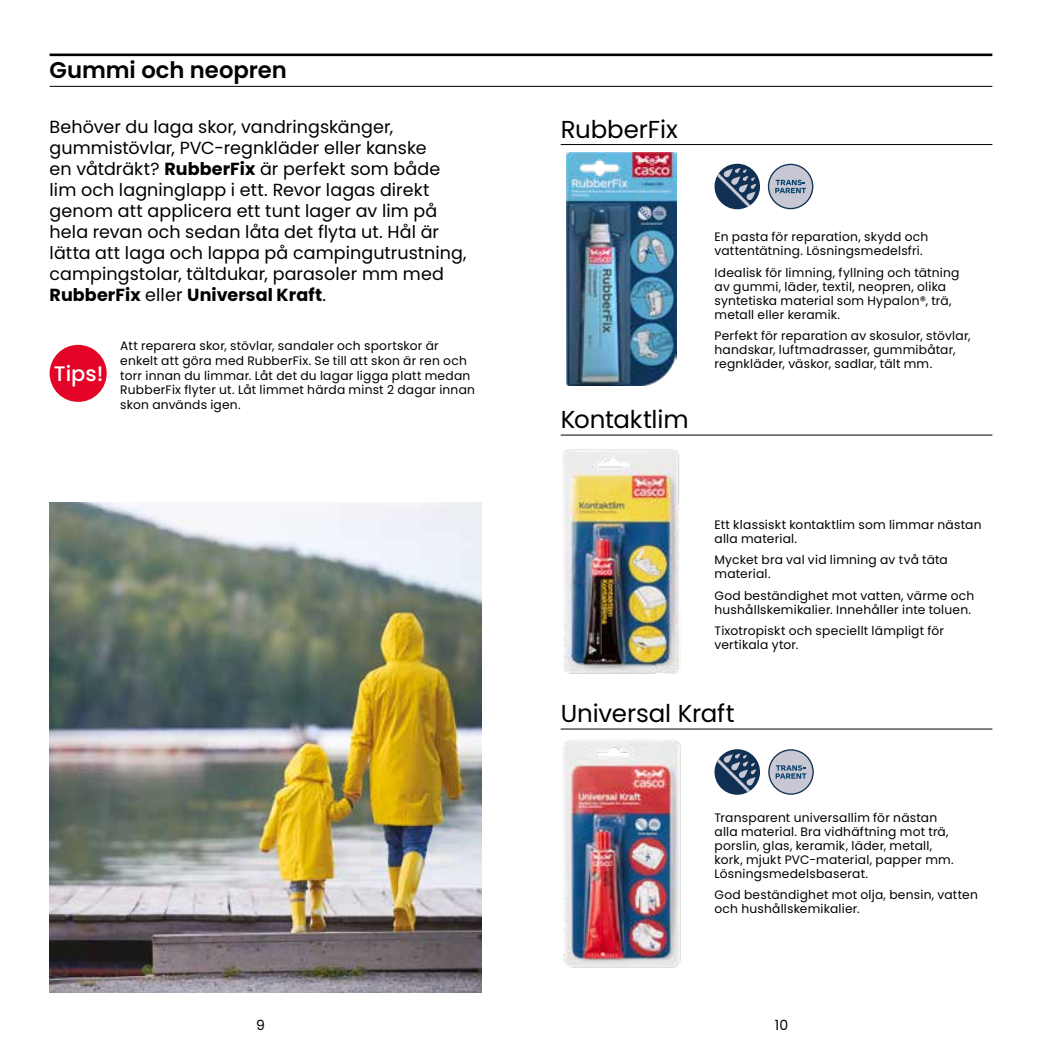
<style>
.page{position:relative;width:1042px;height:1042px;background:#fff}
.page>*{position:absolute;margin:0;border:0;box-sizing:border-box;transform-origin:0 0}
.t1{font:24.5px "Poppins";letter-spacing:-.005em;color:#000}
.t2{font:600 22.75px "Poppins";color:#000}
.t3{font:500 21px "Poppins";color:#fff}
.t4{font:17.5px/21px "Poppins";letter-spacing:.005em;color:#000}
.t5{font:14px "Poppins";color:#000}
.t6{font:12.25px/14px "Poppins";letter-spacing:.02em;color:#000}
.s1{font-weight:700}
</style>
<div class="page">
<hr style="left:50px;top:54px;width:942px;height:2px;background:#000">
<hr style="left:50px;top:86px;width:942px;height:1px;background:#000">
<hr style="left:561px;top:144px;width:431px;height:1px;background:#000">
<hr style="left:561px;top:435px;width:431px;height:1px;background:#000">
<hr style="left:561px;top:728px;width:431px;height:1px;background:#000">
<svg style="left:714px;top:163px;width:46px;height:47px"></svg>
<svg style="left:714px;top:749px;width:46px;height:46px"></svg>
<svg style="left:768px;top:749px;width:46px;height:46px"></svg>
<svg style="left:768px;top:164px;width:45px;height:45px"></svg>
<img style="left:50px;top:502px;width:431px;height:490px">
<img style="left:567px;top:152px;width:109px;height:233px">
<img style="left:562px;top:449px;width:118px;height:225px">
<img style="left:562px;top:740px;width:119px;height:228px">
<div style="left:50px;top:345px;width:57px;height:57px;background:#e40428;border-radius:50%"></div>
<h2 class="t2" style="left:50px;top:57px;width:239px">Gummi och neopren</h2>
<p class="t4" style="left:50px;top:116px;width:419px">Behöver du laga skor, vandringskänger, gummistövlar, PVC-regnkläder eller kanske<br>en våtdräkt? <span class="s1">RubberFix</span> är perfekt som både lim och lagninglapp i ett. Revor lagas direkt genom att applicera ett tunt lager av lim på hela revan och sedan låta det flyta ut. Hål är lätta att laga och lappa på campingutrustning, campingstolar, tältdukar, parasoler mm med <span class="s1">RubberFix</span> eller <span class="s1">Universal Kraft</span>.</p>
<h1 class="t1" style="left:561px;top:115px;width:119px">RubberFix</h1>
<h3 class="t3" style="left:54px;top:362px;width:51px">Tips!</h3>
<p class="t6" style="left:120px;top:338px;width:356px;line-height:14.9px">Att reparera skor, stövlar, sandaler och sportskor är enkelt att göra med RubberFix. Se till att skon är ren och torr innan du limmar. Låt det du lagar ligga platt medan RubberFix flyter ut. Låt limmet härda minst 2 dagar innan skon används igen.</p>
<h1 class="t1" style="left:561px;top:406px;width:129px">Kontaktlim</h1>
<p class="t6" style="left:714px;top:230px;width:215px">En pasta för reparation, skydd och vattentätning. Lösningsmedelsfri.</p>
<p class="t6" style="left:714px;top:265px;width:246px">Idealisk för limning, fyllning och tätning av gummi, läder, textil, neopren, olika syntetiska material som Hypalon®, trä, metall eller keramik.</p>
<p class="t6" style="left:714px;top:329px;width:258px">Perfekt för reparation av skosulor, stövlar, handskar, luftmadrasser, gummibåtar, regnkläder, väskor, sadlar, tält mm.</p>
<p class="t6" style="left:714px;top:518px;width:268px">Ett klassiskt kontaktlim som limmar nästan alla material.</p>
<p class="t6" style="left:714px;top:553px;width:235px">Mycket bra val vid limning av två täta material.</p>
<p class="t6" style="left:714px;top:588px;width:261px">God beständighet mot vatten, värme och hushållskemikalier. Innehåller inte toluen.</p>
<p class="t6" style="left:714px;top:624px;width:231px">Tixotropiskt och speciellt lämpligt för vertikala ytor.</p>
<h1 class="t1" style="left:561px;top:699px;width:175px">Universal Kraft</h1>
<p class="t6" style="left:714px;top:810px;width:241px">Transparent universallim för nästan alla material. Bra vidhäftning mot trä, porslin, glas, keramik, läder, metall, kork, mjukt PVC-material, papper mm.<br>Lösningsmedelsbaserat.</p>
<p class="t6" style="left:714px;top:888px;width:265px">God beständighet mot olja, bensin, vatten och hushållskemikalier.</p>
<p class="t5" style="left:256px;top:1017px;width:10px">9</p>
<p class="t5" style="left:775px;top:1017px;width:15px">10</p>
</div>
